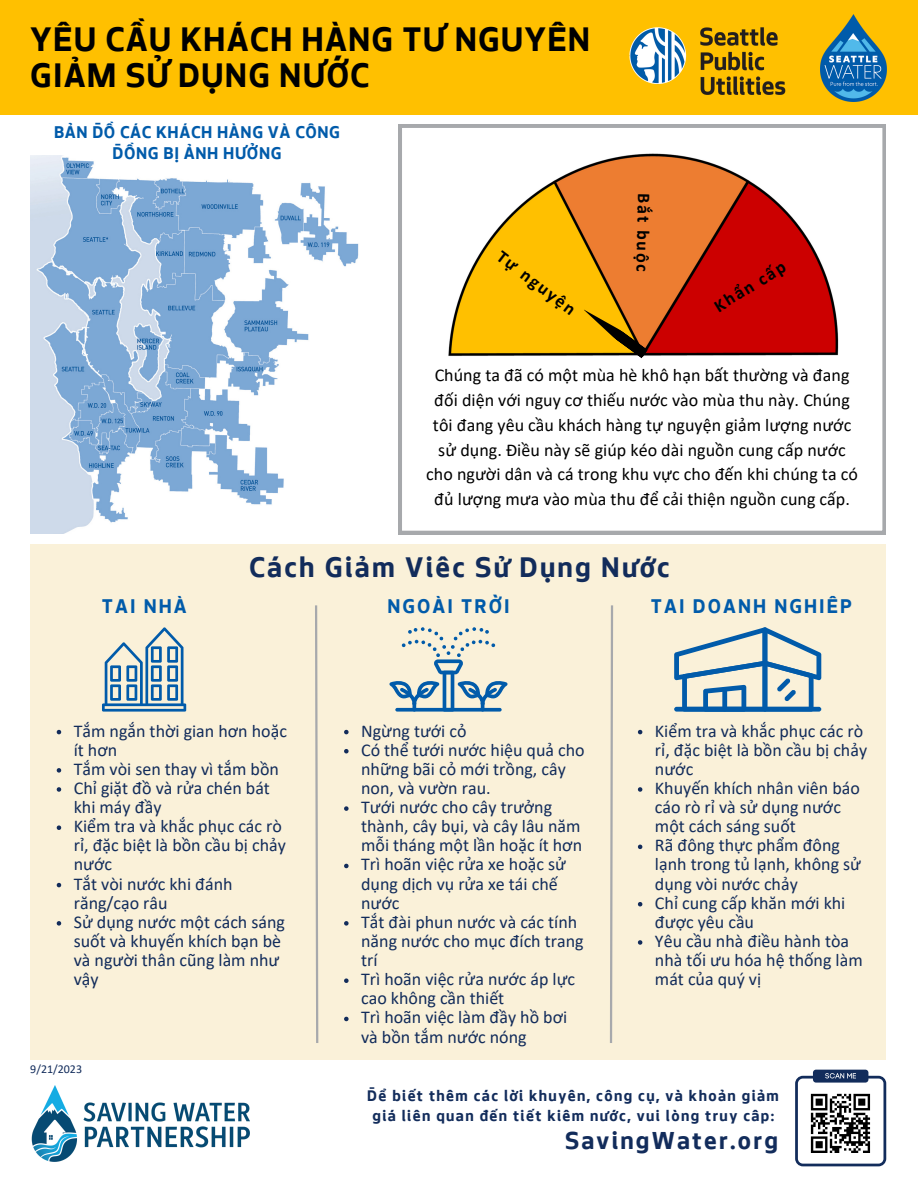
<style>
.page{position:relative;width:918px;height:1188px;background:#fff}
.page>*{position:absolute;margin:0;border:0;box-sizing:border-box;transform-origin:0 0}
.t1{font:700 36px/36px "Seattle Text";letter-spacing:.03em;color:#000}
.t2{font:700 30px "Seattle Text";letter-spacing:.075em;color:#122c5b}
.t3{font:700 25.95px "Seattle Text";letter-spacing:.085em;color:#122c5b}
.t4{font:700 21px "Seattle Text";letter-spacing:.1em;color:#015baa}
.t5{font:18px/19.2px "Calibri";color:#122c5b}
.t6{font:18px/24.8px "Calibri";color:#000;text-align:center}
.t7{font:700 18px/21.3px "Seattle Text";letter-spacing:.035em;color:#015baa;text-align:center}
.t8{font:700 18px "Calibri";color:#000}
.t9{font:700 16.2px/20.2px "Seattle Text";letter-spacing:.085em;color:#122c5b;text-align:center}
.t10{font:12px "Calibri";color:#122c5b}
</style>
<div class="page">
<div style="left:0;top:0;width:918px;height:114px;background:#ffc000"></div>
<div style="left:813px;top:1070px;width:55px;height:13px;background:#122c5b;border-radius:3px"></div>
<svg style="left:795px;top:1073px;width:91px;height:93px"></svg>
<img style="left:629px;top:27px;width:157px;height:68px">
<img style="left:31px;top:1085px;width:218px;height:77px">
<img style="left:30px;top:156px;width:329px;height:378px">
<svg style="left:399px;top:125px;width:487px;height:409px"></svg>
<img style="left:821px;top:14px;width:65px;height:88px">
<img style="left:435px;top:143px;width:426px;height:229px">
<div style="left:30px;top:544px;width:856px;height:516px;background:#faf1d9"></div>
<svg style="left:610px;top:605px;width:4px;height:438px"></svg>
<svg style="left:315px;top:605px;width:4px;height:438px"></svg>
<svg style="left:674px;top:627px;width:147px;height:85px"></svg>
<div style="left:674px;top:707px;width:147px;height:5px;background:#015baa;border-radius:2px"></div>
<div style="left:722px;top:687px;width:5px;height:24px;background:#015baa;border-radius:2px"></div>
<svg style="left:102px;top:627px;width:84px;height:85px"></svg>
<svg style="left:389px;top:627px;width:119px;height:85px"></svg>
<svg style="left:638px;top:730px;width:4px;height:4px"></svg>
<svg style="left:638px;top:787px;width:4px;height:5px"></svg>
<svg style="left:638px;top:845px;width:4px;height:4px"></svg>
<svg style="left:638px;top:902px;width:4px;height:4px"></svg>
<svg style="left:638px;top:940px;width:4px;height:5px"></svg>
<svg style="left:57px;top:730px;width:4px;height:4px"></svg>
<svg style="left:57px;top:768px;width:4px;height:5px"></svg>
<svg style="left:57px;top:787px;width:4px;height:5px"></svg>
<svg style="left:57px;top:825px;width:4px;height:5px"></svg>
<svg style="left:57px;top:883px;width:4px;height:4px"></svg>
<svg style="left:57px;top:921px;width:4px;height:5px"></svg>
<svg style="left:344px;top:730px;width:5px;height:4px"></svg>
<svg style="left:344px;top:749px;width:5px;height:4px"></svg>
<svg style="left:344px;top:806px;width:5px;height:5px"></svg>
<svg style="left:344px;top:864px;width:5px;height:4px"></svg>
<svg style="left:344px;top:921px;width:5px;height:5px"></svg>
<svg style="left:344px;top:978px;width:5px;height:5px"></svg>
<svg style="left:344px;top:1017px;width:5px;height:4px"></svg>
<svg style="left:480px;top:164px;width:182px;height:195px;background:#eaa630"></svg>
<div style="left:687px;top:238px;width:126px;height:98px;background:#c00"></div>
<p class="t1" style="left:30px;top:25px;width:561px">YÊU CẦU KHÁCH HÀNG TỰ NGUYỆN<br>GIẢM SỬ DỤNG NƯỚC</p>
<p class="t7" style="left:54px;top:124px;width:288px">BẢN ĐỒ CÁC KHÁCH HÀNG VÀ CỘNG<br>ĐỒNG BỊ ẢNH HƯỞNG</p>
<p class="t8" style="left:503px;top:248px;width:95px;rotate:37deg">Tự nguyện</p>
<p class="t8" style="left:652px;top:194px;width:80px;rotate:91deg">Bắt buộc</p>
<p class="t8" style="left:712px;top:301px;width:82px;rotate:-32deg">Khẩn cấp</p>
<p class="t6" style="left:426px;top:364px;width:433px">Chúng ta đã có một mùa hè khô hạn bất thường và đang đối diện với nguy cơ thiếu nước vào mùa thu này. Chúng tôi đang yêu cầu khách hàng tự nguyện giảm lượng nước sử dụng. Điều này sẽ giúp kéo dài nguồn cung cấp nước cho người dân và cá trong khu vực cho đến khi chúng ta có đủ lượng mưa vào mùa thu để cải thiện nguồn cung cấp.</p>
<p class="t4" style="left:102px;top:599px;width:86px">TẠI NHÀ</p>
<p class="t2" style="left:249px;top:556px;width:422px">Cách Giảm Việc Sử Dụng Nước</p>
<p class="t4" style="left:387px;top:599px;width:124px">NGOÀI TRỜI</p>
<p class="t4" style="left:651px;top:599px;width:203px">TẠI DOANH NGHIỆP</p>
<p class="t5" style="left:74px;top:722px;width:215px">Tắm ngắn thời gian hơn hoặc ít hơn</p>
<p class="t5" style="left:74px;top:761px;width:207px">Tắm vòi sen thay vì tắm bồn</p>
<p class="t5" style="left:74px;top:780px;width:198px">Chỉ giặt đồ và rửa chén bát khi máy đầy</p>
<p class="t5" style="left:74px;top:818px;width:214px">Kiểm tra và khắc phục các rò rỉ, đặc biệt là bồn cầu bị chảy nước</p>
<p class="t5" style="left:74px;top:875px;width:160px">Tắt vòi nước khi đánh răng/cạo râu</p>
<p class="t5" style="left:74px;top:914px;width:213px">Sử dụng nước một cách sáng suốt và khuyến khích bạn bè và người thân cũng làm như vậy</p>
<p class="t10" style="left:30px;top:1064px;width:53px">9/21/2023</p>
<p class="t5" style="left:361px;top:722px;width:107px">Ngừng tưới cỏ</p>
<p class="t5" style="left:361px;top:742px;width:225px">Có thể tưới nước hiệu quả cho những bãi cỏ mới trồng, cây non, và vườn rau.</p>
<p class="t5" style="left:361px;top:799px;width:223px">Tưới nước cho cây trưởng thành, cây bụi, và cây lâu năm mỗi tháng một lần hoặc ít hơn</p>
<p class="t5" style="left:361px;top:856px;width:206px">Trì hoãn việc rửa xe hoặc sử dụng dịch vụ rửa xe tái chế nước</p>
<p class="t5" style="left:361px;top:914px;width:224px">Tắt đài phun nước và các tính năng nước cho mục đích trang trí</p>
<p class="t5" style="left:361px;top:971px;width:215px">Trì hoãn việc rửa nước áp lực cao không cần thiết</p>
<p class="t5" style="left:361px;top:1009px;width:208px">Trì hoãn việc làm đầy hồ bơi và bồn tắm nước nóng</p>
<p class="t5" style="left:655px;top:722px;width:214px">Kiểm tra và khắc phục các rò rỉ, đặc biệt là bồn cầu bị chảy nước</p>
<p class="t5" style="left:655px;top:780px;width:207px">Khuyến khích nhân viên báo cáo rò rỉ và sử dụng nước một cách sáng suốt</p>
<p class="t5" style="left:655px;top:837px;width:208px">Rã đông thực phẩm đông lạnh trong tủ lạnh, không sử dụng vòi nước chảy</p>
<p class="t5" style="left:655px;top:895px;width:192px">Chỉ cung cấp khăn mới khi được yêu cầu</p>
<p class="t5" style="left:655px;top:933px;width:209px">Yêu cầu nhà điều hành tòa nhà tối ưu hóa hệ thống làm mát của quý vị</p>
<p class="t9" style="left:367px;top:1087px;width:413px">Để biết thêm các lời khuyên, công cụ, và khoản giảm giá liên quan đến tiết kiệm nước, vui lòng truy cập:</p>
<p class="t3" style="left:565px;top:1131px;width:214px">SavingWater.org</p>
</div>
